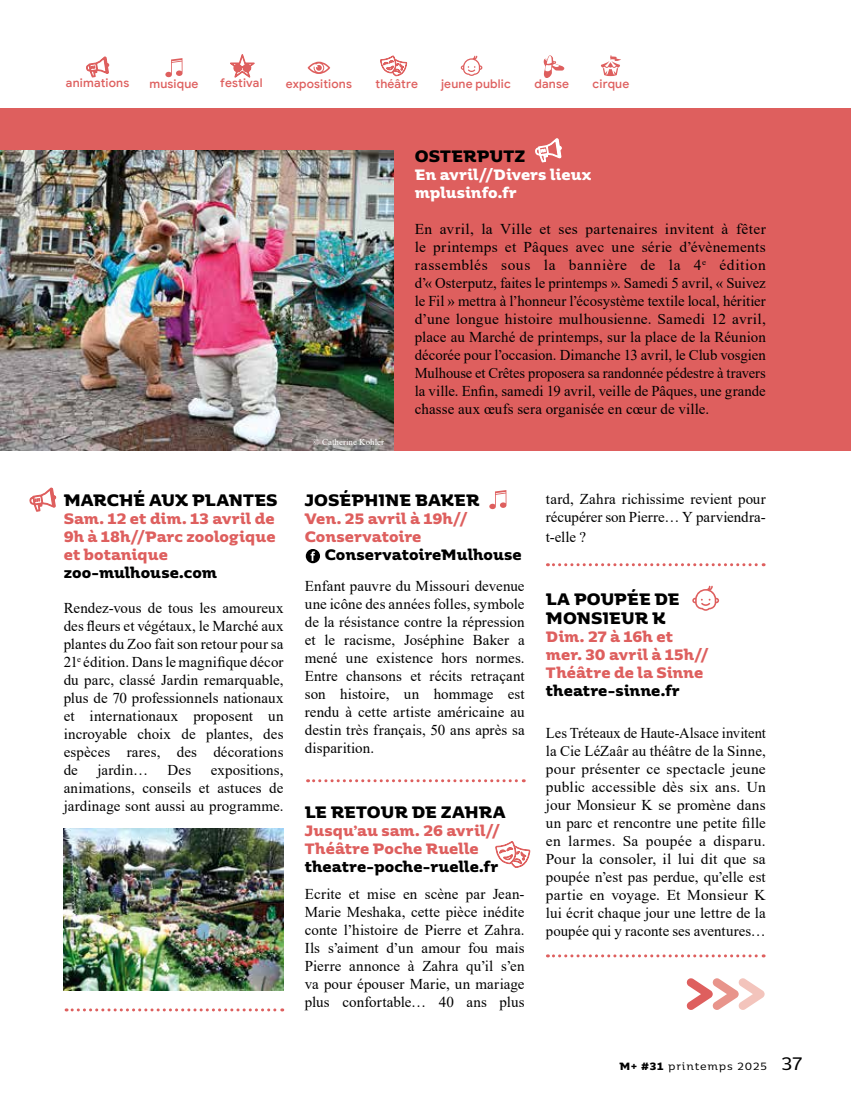
<style>
.page{position:relative;width:851px;height:1106px;background:#fff}
.page>*{position:absolute;margin:0;border:0;box-sizing:border-box;transform-origin:0 0}
.t1{font:18px "Moreno";color:#000}
.t2{font:700 16.5px/19.8px "Moreno";letter-spacing:-.005em;color:#000}
.t3{font:15px/18px "Times New Roman";letter-spacing:.005em;color:#000;text-align:justify}
.t4{font:700 15px/18px "Moreno";letter-spacing:.005em;color:#de5f5e}
.t5{font:700 15px "Moreno";letter-spacing:.005em;color:#000}
.t6{font:700 15px/18px "Moreno";color:#fff}
.t7{font:500 12px "Google Sans";letter-spacing:.015em;color:#de5f5e}
.t8{font:10.5px "Moreno";letter-spacing:.08em;color:#000}
.t9{font:9px "Times New Roman";color:#fff}
.s1{font-weight:700}
</style>
<div class="page">
<div style="left:0;top:108px;width:850px;height:342px;background:#de5f5e"></div>
<div style="left:306px;top:549px;width:14px;height:14px;background:#000;border-radius:50%"></div>
<svg style="left:310px;top:551px;width:5px;height:10px"></svg>
<img style="left:0;top:150px;width:393px;height:300px">
<svg style="left:547px;top:954px;width:217px;height:3px"></svg>
<svg style="left:547px;top:563px;width:217px;height:3px"></svg>
<svg style="left:307px;top:779px;width:217px;height:3px"></svg>
<svg style="left:66px;top:1008px;width:217px;height:3px"></svg>
<img style="left:64px;top:828px;width:220px;height:162px">
<svg style="left:307px;top:62px;width:23px;height:12px"></svg>
<svg style="left:86px;top:56px;width:23px;height:22px"></svg>
<svg style="left:165px;top:58px;width:17px;height:19px"></svg>
<svg style="left:230px;top:54px;width:24px;height:24px"></svg>
<svg style="left:543px;top:55px;width:21px;height:23px"></svg>
<svg style="left:460px;top:56px;width:22px;height:20px"></svg>
<svg style="left:686px;top:978px;width:78px;height:32px"></svg>
<svg style="left:489px;top:490px;width:17px;height:19px"></svg>
<svg style="left:692px;top:585px;width:27px;height:26px"></svg>
<svg style="left:535px;top:138px;width:26px;height:25px"></svg>
<svg style="left:601px;top:55px;width:20px;height:21px"></svg>
<svg style="left:380px;top:55px;width:27px;height:21px"></svg>
<svg style="left:495px;top:841px;width:35px;height:27px"></svg>
<svg style="left:30px;top:487px;width:26px;height:25px"></svg>
<p class="t7" style="left:66px;top:76px;width:65px">animations</p>
<p class="t7" style="left:149px;top:76px;width:51px">musique</p>
<p class="t7" style="left:220px;top:76px;width:44px">festival</p>
<p class="t7" style="left:286px;top:76px;width:67px">expositions</p>
<p class="t7" style="left:375px;top:76px;width:44px">théâtre</p>
<p class="t7" style="left:441px;top:76px;width:71px">jeune public</p>
<p class="t7" style="left:534px;top:76px;width:36px">danse</p>
<p class="t7" style="left:592px;top:77px;width:38px">cirque</p>
<p class="t2" style="left:64px;top:489px;width:215px">MARCHÉ AUX PLANTES</p>
<p class="t4" style="left:64px;top:508px;width:213px;text-align:justify">Sam. 12 et dim. 13 avril de 9h à 18h//Parc zoologique et botanique</p>
<p class="t5" style="left:64px;top:559px;width:155px">zoo-mulhouse.com</p>
<p class="t3" style="left:64px;top:598px;width:221px">Rendez-vous de tous les amoureux des fleurs et végétaux, le Marché aux plantes du Zoo fait son retour pour sa 21<sup>e</sup> édition. Dans le magnifique décor du parc, classé Jardin remarquable, plus de 70 professionnels nationaux et internationaux proposent un incroyable choix de plantes, des espèces rares, des décorations de</p>
<p class="t3" style="left:97px;top:760px;width:52px">jardin…</p>
<p class="t3" style="left:168px;top:760px;width:25px">Des</p>
<p class="t3" style="left:64px;top:760px;width:221px;text-indent:147px">expositions, animations, conseils et astuces de jardinage sont aussi au programme.</p>
<p class="t9" style="left:313px;top:435px;width:73px">© Catherine Kohler</p>
<p class="t2" style="left:415px;top:145px;width:112px">OSTERPUTZ</p>
<p class="t6" style="left:415px;top:165px;width:178px">En avril//Divers lieux mplusinfo.fr</p>
<p class="t3" style="left:415px;top:220px;width:352px">En avril, la Ville et ses partenaires invitent à fêter le printemps et Pâques avec une série d’évènements rassemblés sous la bannière de la 4<sup>e</sup> édition d’« Osterputz, faites le printemps ». Samedi 5 avril, « Suivez le Fil » mettra à l’honneur l’écosystème textile local, héritier d’une longue histoire mulhousienne. Samedi 12 avril, place au Marché de printemps, sur la place de la Réunion décorée pour l’occasion. Dimanche 13 avril, le Club vosgien Mulhouse et Crêtes proposera sa randonnée pédestre à travers la ville. Enfin, samedi 19 avril, veille de Pâques, une grande chasse aux œufs sera organisée en cœur de ville.</p>
<p class="t2" style="left:305px;top:489px;width:176px">JOSÉPHINE BAKER</p>
<p class="t4" style="left:305px;top:508px;width:164px">Ven. 25 avril à 19h//<br>Conservatoire</p>
<p class="t5" style="left:325px;top:541px;width:198px">ConservatoireMulhouse</p>
<p class="t3" style="left:305px;top:576px;width:221px">Enfant pauvre du Missouri devenue une icône des années folles, symbole de la résistance contre la répression et le racisme, Joséphine Baker a mené une existence hors normes.<br>Entre chansons et récits retraçant son histoire, un hommage est rendu à cette artiste américaine au destin très français, 50 ans après sa disparition.</p>
<p class="t2" style="left:305px;top:801px;width:202px">LE RETOUR DE ZAHRA</p>
<p class="t4" style="left:305px;top:820px;width:197px">Jusqu’au sam. 26 avril//<br>Théâtre Poche Ruelle</p>
<p class="t5" style="left:305px;top:853px;width:195px">theatre-poche-ruelle.fr</p>
<p class="t3" style="left:305px;top:884px;width:221px">Ecrite et mise en scène par Jean-Marie Meshaka, cette pièce inédite conte l’histoire de Pierre et Zahra.<br>Ils s’aiment d’un amour fou mais Pierre annonce à Zahra qu’il s’en va pour épouser Marie, un mariage plus confortable… 40 ans plus</p>
<p class="t3" style="left:546px;top:490px;width:221px">tard, Zahra richissime revient pour récupérer son Pierre… Y parviendra-</p>
<p class="t3" style="left:546px;top:527px;width:42px">t-elle ?</p>
<p class="t2" style="left:546px;top:587px;width:135px">LA POUPÉE DE<br>MONSIEUR K</p>
<p class="t4" style="left:546px;top:627px;width:164px">Dim. 27 à 16h et mer. 30 avril à 15h//<br>Théâtre de la Sinne</p>
<p class="t5" style="left:546px;top:677px;width:135px">theatre-sinne.fr</p>
<p class="t3" style="left:546px;top:724px;width:221px">Les Tréteaux de Haute-Alsace invitent la Cie LéZaâr au théâtre de la Sinne, pour présenter ce spectacle jeune public accessible dès six ans. Un jour Monsieur K se promène dans un parc et rencontre une petite fille en larmes. Sa poupée a disparu.<br>Pour la consoler, il lui dit que sa poupée n’est pas perdue, qu’elle est partie en voyage. Et Monsieur K lui écrit chaque jour une lettre de la poupée qui y raconte ses aventures…</p>
<p class="t8" style="left:619px;top:1057px;width:149px"><span class="s1">M+ #31</span> printemps 2025</p>
<p class="t1" style="left:781px;top:1048px;width:22px">37</p>
</div>
